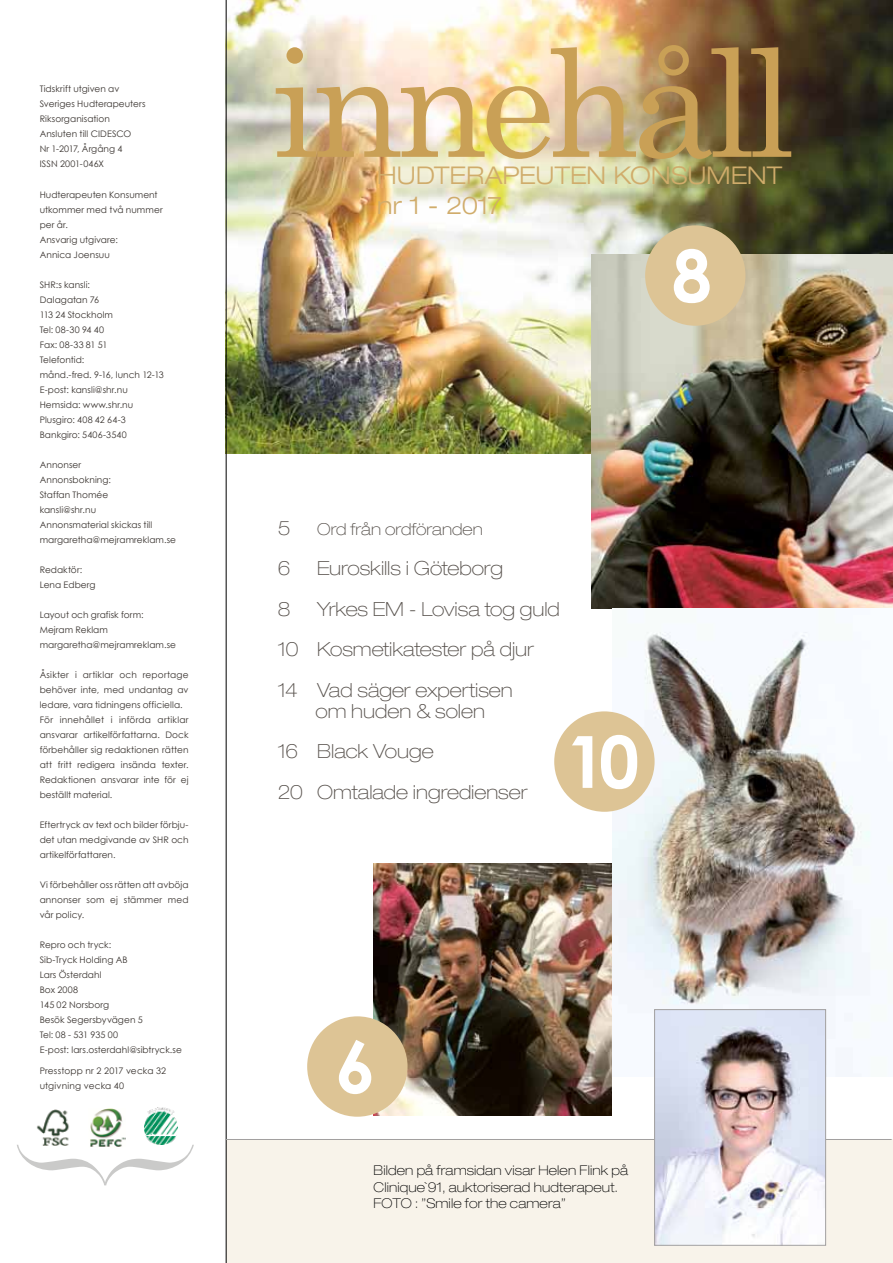
<style>
.page{position:relative;width:893px;height:1263px;background:#fff}
.page>*{position:absolute;margin:0;border:0;box-sizing:border-box;transform-origin:0 0}
.t1{font:225px "Palace Script";color:#cacac9}
.t2{font:150px "Century Schoolbook";letter-spacing:-.05em;color:#c9a056}
.t3{font:700 72px "Century Gothic";color:#fff}
.t4{font:300 expanded 24.45px/30px "Helvetica Neue LT Std";color:#d0ac6b}
.t5{font:100 expanded 19.5px/40.5px "Helvetica Neue LT Std";color:#57514c}
.t6{font:100 expanded 16.5px "Helvetica Neue LT Std";letter-spacing:.005em;color:#57514c}
.t7{font:100 expanded 13.5px/16.5px "Helvetica Neue LT Std";letter-spacing:.01em;color:#000}
.t8{font:9px/15px "Century Gothic";letter-spacing:.01em;color:#38322e}
</style>
<div class="page">
<img style="left:227px;top:0;width:666px;height:454px">
<div style="left:227px;top:1139px;width:666px;height:124px;background:#f8f3ea"></div>
<hr style="left:226px;top:0;width:1px;height:1263px;background:#000">
<hr style="left:226px;top:1139px;width:666px;height:1px;background:#a2a09f">
<svg style="left:144px;top:1107px;width:34px;height:38px"></svg>
<img style="left:36px;top:1109px;width:33px;height:37px">
<img style="left:90px;top:1108px;width:35px;height:39px">
<img style="left:591px;top:254px;width:302px;height:354px">
<div style="left:645px;top:225px;width:100px;height:101px;background:#ddc495;border-radius:50%"></div>
<img style="left:612px;top:632px;width:259px;height:445px">
<img style="left:373px;top:863px;width:239px;height:252px">
<div style="left:307px;top:1016px;width:100px;height:101px;background:#ddc495;border-radius:50%"></div>
<div style="left:554px;top:711px;width:101px;height:101px;background:#ddc495;border-radius:50%"></div>
<img style="left:656px;top:1011px;width:168px;height:232px">
<div style="left:654px;top:1009px;width:172px;height:236px;border:1px solid #a2a09f"></div>
<p class="t8" style="left:40px;top:82px;width:107px">Tidskrift utgiven av<br>Sveriges Hudterapeuters<br>Riksorganisation<br>Ansluten till CIDESCO<br>Nr 1-2017, Årgång 4<br>ISSN 2001-046X</p>
<p class="t8" style="left:40px;top:187px;width:125px">Hudterapeuten Konsument utkommer med två nummer per år.<br>Ansvarig utgivare:<br>Annica Joensuu</p>
<p class="t8" style="left:40px;top:277px;width:126px">SHR:s kansli:<br>Dalagatan 76<br>113 24 Stockholm<br>Tel: 08-30 94 40<br>Fax: 08-33 81 51<br>Telefontid:<br>månd.-fred. 9-16, lunch 12-13<br>E-post: kansli@shr.nu<br>Hemsida: www.shr.nu<br>Plusgiro: 408 42 64-3<br>Bankgiro: 5406-3540</p>
<p class="t8" style="left:40px;top:457px;width:138px">Annonser<br>Annonsbokning:<br>Staffan Thomée<br>kansli@shr.nu<br>Annonsmaterial skickas till margaretha@mejramreklam.se</p>
<p class="t8" style="left:40px;top:562px;width:57px">Redaktör:<br>Lena Edberg</p>
<p class="t8" style="left:40px;top:607px;width:138px">Layout och grafisk form:<br>Mejram Reklam margaretha@mejramreklam.se</p>
<p class="t8" style="left:40px;top:667px;width:150px">Åsikter i artiklar och reportage behöver inte, med undantag av ledare, vara tidningens officiella.<br>För innehållet i införda artiklar ansvarar artikelförfattarna. Dock förbehåller sig redaktionen rätten att fritt redigera insända texter.<br>Redaktionen ansvarar inte för ej beställt material.</p>
<p class="t8" style="left:40px;top:817px;width:150px;text-align:justify">Eftertryck av text och bilder förbju&shy;det utan medgivande av SHR och artikelförfattaren.</p>
<p class="t8" style="left:40px;top:877px;width:150px;text-align:justify">Vi förbehåller oss rätten att avböja annonser som ej stämmer med vår policy.</p>
<p class="t8" style="left:40px;top:937px;width:144px">Repro och tryck:<br>Sib-Tryck Holding AB<br>Lars Österdahl<br>Box 2008<br>145 02 Norsborg<br>Besök Segersbyvägen 5<br>Tel: 08 - 531 935 00<br>E-post: lars.osterdahl@sibtryck.se</p>
<p class="t8" style="left:40px;top:1063px;width:128px">Presstopp nr 2 2017 vecka 32 utgivning vecka 40</p>
<h1 class="t1" style="left:-65px;top:1208px;width:84px;rotate:-90deg">{</h1>
<h2 class="t2" style="left:272px;top:-23px;width:524px">innehåll</h2>
<h3 class="t4" style="left:377px;top:160px;width:406px">HUDTERAPEUTEN KONSUMENT nr 1 - 2017</h3>
<h3 class="t3" style="left:672px;top:221px;width:42px">8</h3>
<h3 class="t5" style="left:278px;top:507px;width:14px">5</h3>
<h3 class="t6" style="left:317px;top:519px;width:167px">Ord från ordföranden</h3>
<h3 class="t5" style="left:278px;top:548px;width:14px">6</h3>
<h3 class="t5" style="left:317px;top:548px;width:187px">Euroskills i Göteborg</h3>
<h3 class="t5" style="left:278px;top:588px;width:14px">8</h3>
<h3 class="t5" style="left:278px;top:588px;width:283px;text-indent:39px">Yrkes EM - Lovisa tog guld<br>10 Kosmetikatester på djur<br>14 Vad säger expertisen</h3>
<h3 class="t5" style="left:278px;top:690px;width:251px;text-indent:37px">om huden &amp; solen<br>16 Black Vouge<br>20 Omtalade ingredienser</h3>
<h3 class="t3" style="left:566px;top:707px;width:75px">10</h3>
<h3 class="t3" style="left:335px;top:1012px;width:42px">6</h3>
<h3 class="t7" style="left:373px;top:1162px;width:256px">Bilden på framsidan visar Helen Flink på<br>Clinique`91, auktoriserad hudterapeut.<br>FOTO : ”Smile for the camera”</h3>
</div>
